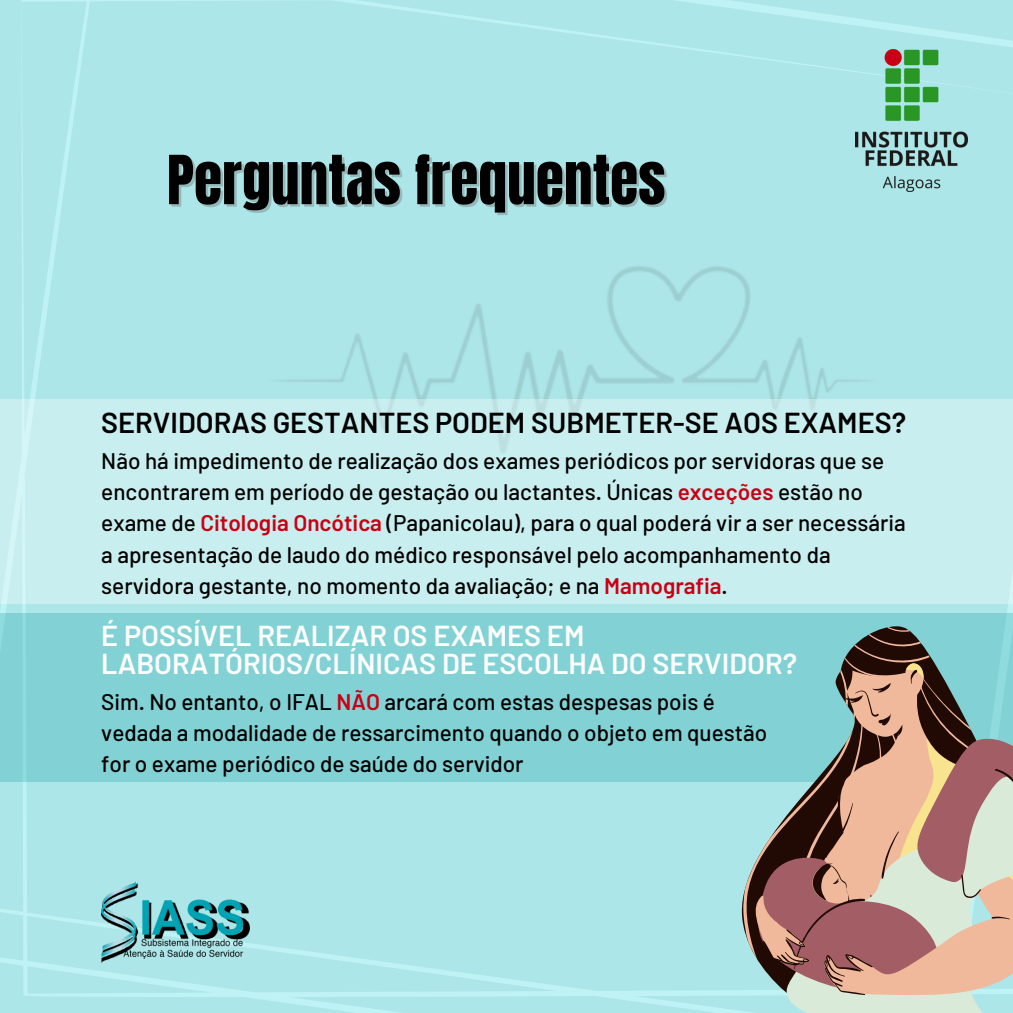
<style>
.page{position:relative;width:1013px;height:1013px;background:#fff}
.page>*{position:absolute;margin:0;border:0;box-sizing:border-box;transform-origin:0 0}
.t1{font:57.5px "Anton";color:#000}
.t2{font:600 28.75px/28.2px "Barlow";color:#fff}
.t3{font:600 28.75px "Barlow";color:#000}
.t4{font:500 22.5px/31.4px "Barlow";color:#000}
.s1{font-weight:600;color:#c90015}
</style>
<div class="page">
<div style="left:0;top:0;width:1012px;height:1012px;background:#ace6e8"></div>
<img style="left:101px;top:958px;width:149px;height:5px">
<img style="left:101px;top:881px;width:149px;height:77px">
<div style="left:170px;top:0;width:806px;height:612px;background:#ace6e8"></div>
<div style="left:0;top:400px;width:1012px;height:203px;background:#c8eeef"></div>
<div style="left:0;top:612px;width:1012px;height:169px;background:#82d2d5"></div>
<svg style="left:680px;top:597px;width:332px;height:415px;fill:#ace6e8"></svg>
<svg style="left:717px;top:610px;width:295px;height:402px"></svg>
<svg style="left:739px;top:648px;width:273px;height:364px"></svg>
<h1 class="t1" style="left:167px;top:139px;width:500px">Perguntas frequentes</h1>
<p class="t3" style="left:101px;top:404px;width:806px">SERVIDORAS GESTANTES PODEM SUBMETER-SE AOS EXAMES?</p>
<p class="t4" style="left:101px;top:444px;width:805px">Não há impedimento de realização dos exames periódicos por servidoras que se encontrarem em período de gestação ou lactantes. Únicas <span class="s1">exceções</span> estão no exame de <span class="s1">Citologia Oncótica</span> (Papanicolau), para o qual poderá vir a ser necessária a apresentação de laudo do médico responsável pelo acompanhamento da servidora gestante, no momento da avaliação; e na <span class="s1">Mamografia</span>.</p>
<p class="t2" style="left:101px;top:620px;width:697px">É POSSÍVEL REALIZAR OS EXAMES EM<br>LABORATÓRIOS/CLÍNICAS DE ESCOLHA DO SERVIDOR?</p>
<p class="t4" style="left:101px;top:685px;width:667px">Sim. No entanto, o IFAL <span class="s1">NÃO</span> arcará com estas despesas pois é vedada a modalidade de ressarcimento quando o objeto em questão for o exame periódico de saúde do servidor</p>
</div>
